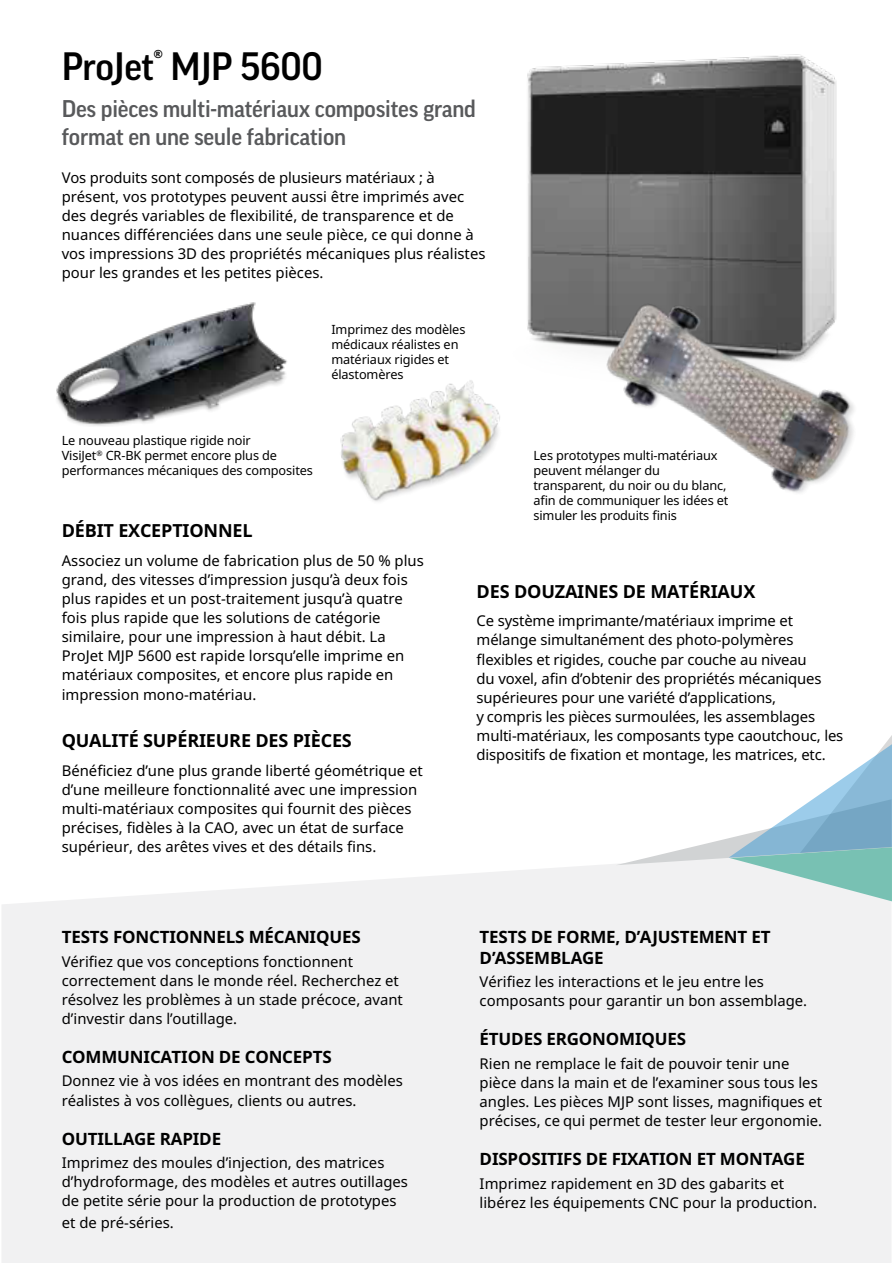
<style>
.page{position:relative;width:893px;height:1263px;background:#fff}
.page>*{position:absolute;margin:0;border:0;box-sizing:border-box;transform-origin:0 0}
.t1{font:500 38.25px "Good Pro";letter-spacing:-.01em;color:#000}
.t2{font:500 23.4px/27.6px "Good Pro";letter-spacing:-.01em;color:#58595b}
.t3{font:700 18px "Noto Sans";letter-spacing:-.01em;color:#000}
.t4{font:700 16.95px/20.4px "Noto Sans";letter-spacing:-.01em;color:#000}
.t5{font:14.85px/19px "Noto Sans";color:#000}
.t6{font:12.75px/14.9px "Noto Sans";letter-spacing:-.01em;color:#000}
.t7{font:900 11.1px "Arial";color:#000}
</style>
<div class="page">
<img style="left:527px;top:54px;width:310px;height:292px">
<img style="left:571px;top:271px;width:283px;height:222px">
<img style="left:56px;top:302px;width:231px;height:124px">
<img style="left:340px;top:380px;width:160px;height:122px">
<div style="left:2px;top:864px;width:889px;height:399px;background:#f1f1f2"></div>
<svg style="left:616px;top:737px;width:275px;height:183px"></svg>
<p class="t7" style="left:154px;top:46px;width:10px">®</p>
<p class="t1" style="left:62px;top:44px;width:263px">ProJet MJP 5600</p>
<p class="t2" style="left:62px;top:95px;width:416px">Des pièces multi-matériaux composites grand format en une seule fabrication</p>
<p class="t5" style="left:62px;top:168px;width:425px">Vos produits sont composés de plusieurs matériaux ; à présent, vos prototypes peuvent aussi être imprimés avec des degrés variables de flexibilité, de transparence et de nuances différenciées dans une seule pièce, ce qui donne à vos impressions 3D des propriétés mécaniques plus réalistes pour les grandes et les petites pièces.</p>
<p class="t6" style="left:331px;top:322px;width:136px">Imprimez des modèles médicaux réalistes en matériaux rigides et élastomères</p>
<p class="t6" style="left:62px;top:433px;width:253px">Le nouveau plastique rigide noir<br>VisiJet<sup>®</sup> CR-BK permet encore plus de performances mécaniques des composites</p>
<p class="t3" style="left:62px;top:518px;width:192px">DÉBIT EXCEPTIONNEL</p>
<p class="t5" style="left:62px;top:551px;width:364px">Associez un volume de fabrication plus de 50 % plus grand, des vitesses d’impression jusqu’à deux fois plus rapides et un post-traitement jusqu’à quatre fois plus rapide que les solutions de catégorie similaire, pour une impression à haut débit. La ProJet MJP 5600 est rapide lorsqu’elle imprime en matériaux composites, et encore plus rapide en impression mono-matériau.</p>
<p class="t3" style="left:62px;top:728px;width:292px">QUALITÉ SUPÉRIEURE DES PIÈCES</p>
<p class="t5" style="left:62px;top:761px;width:363px">Bénéficiez d’une plus grande liberté géométrique et d’une meilleure fonctionnalité avec une impression multi-matériaux composites qui fournit des pièces précises, fidèles à la CAO, avec un état de surface supérieur, des arêtes vives et des détails fins.</p>
<p class="t6" style="left:533px;top:448px;width:197px">Les prototypes multi-matériaux peuvent mélanger du transparent, du noir ou du blanc, afin de communiquer les idées et simuler les produits finis</p>
<p class="t3" style="left:477px;top:578px;width:280px">DES DOUZAINES DE MATÉRIAUX</p>
<p class="t5" style="left:477px;top:611px;width:368px">Ce système imprimante/matériaux imprime et mélange simultanément des photo-polymères flexibles et rigides, couche par couche au niveau<br>du voxel, afin d’obtenir des propriétés mécaniques supérieures pour une variété d’applications,<br>y compris les pièces surmoulées, les assemblages multi-matériaux, les composants type caoutchouc, les dispositifs de fixation et montage, les matrices, etc.</p>
<p class="t4" style="left:62px;top:926px;width:300px">TESTS FONCTIONNELS MÉCANIQUES</p>
<p class="t5" style="left:62px;top:951px;width:343px">Vérifiez que vos conceptions fonctionnent correctement dans le monde réel. Recherchez et résolvez les problèmes à un stade précoce, avant d’investir dans l’outillage.</p>
<p class="t4" style="left:62px;top:1046px;width:271px">COMMUNICATION DE CONCEPTS</p>
<p class="t5" style="left:62px;top:1071px;width:343px">Donnez vie à vos idées en montrant des modèles réalistes à vos collègues, clients ou autres.</p>
<p class="t4" style="left:62px;top:1128px;width:161px">OUTILLAGE RAPIDE</p>
<p class="t5" style="left:62px;top:1153px;width:348px">Imprimez des moules d’injection, des matrices d’hydroformage, des modèles et autres outillages de petite série pour la production de prototypes</p>
<p class="t5" style="left:62px;top:1212px;width:114px">et de pré-séries.</p>
<p class="t4" style="left:480px;top:926px;width:292px">TESTS DE FORME, D’AJUSTEMENT ET<br>D’ASSEMBLAGE</p>
<p class="t5" style="left:480px;top:972px;width:329px">Vérifiez les interactions et le jeu entre les composants pour garantir un bon assemblage.</p>
<p class="t4" style="left:480px;top:1028px;width:208px">ÉTUDES ERGONOMIQUES</p>
<p class="t5" style="left:480px;top:1053px;width:344px">Rien ne remplace le fait de pouvoir tenir une pièce dans la main et de l’examiner sous tous les angles. Les pièces MJP sont lisses, magnifiques et précises, ce qui permet de tester leur ergonomie.</p>
<p class="t4" style="left:480px;top:1148px;width:327px">DISPOSITIFS DE FIXATION ET MONTAGE</p>
<p class="t5" style="left:480px;top:1173px;width:339px">Imprimez rapidement en 3D des gabarits et libérez les équipements CNC pour la production.</p>
</div>
